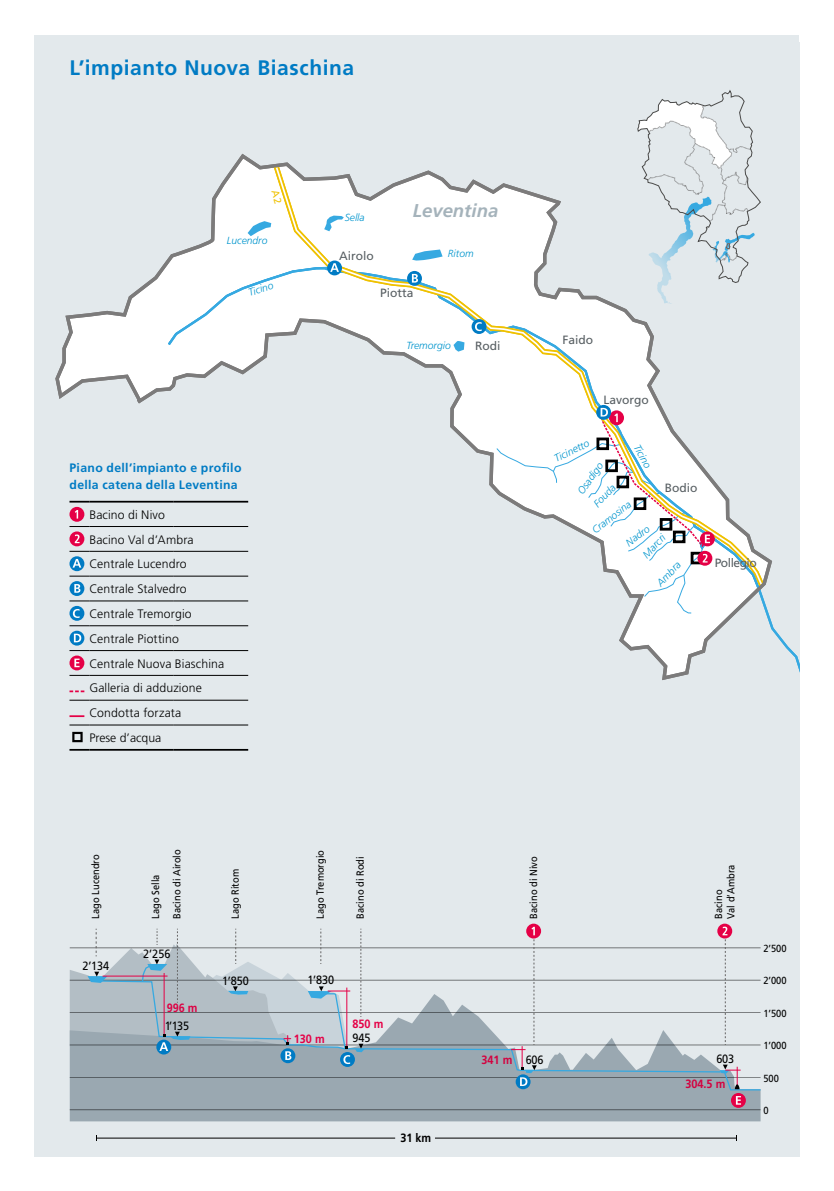
<style>
.page{position:relative;width:834px;height:1191px;background:#fff}
.page>*{position:absolute;margin:0;border:0;box-sizing:border-box;transform-origin:0 0}
.t1{font:700 21px "Frutiger";letter-spacing:.025em;color:#007bc4}
.t2{font:italic 700 18.55px "Frutiger";color:#a5b3bb}
.t3{font:300 12.25px/24.7px "Frutiger";letter-spacing:.01em;color:#000}
.t4{font:700 12.25px/17.5px "Frutiger";letter-spacing:.025em;color:#007bc4}
.t5{font:12.08px "Frutiger";color:#000;scale:.91 1}
.t6{font:12.08px "Frutiger";color:#575e62}
.t7{font:700 12.08px "Frutiger CE";color:#d30240;scale:.91 1}
.t8{font:700 12.08px "Frutiger CE";color:#e50046;scale:.91 1}
.t9{font:12.08px "Frutiger";letter-spacing:-.04em;color:#575e62}
.t10{font:700 12.08px "Frutiger CE";color:#dc0043;scale:.91 1}
.t11{font:700 12.08px "Frutiger CE";color:#000;scale:.91 1}
.t12{font:10.33px/21.5px "Frutiger";color:#000;scale:.91 1}
.t13{font:italic 300 10.33px "Frutiger";color:#0095cd}
.t14{font:italic 300 10.33px "Frutiger";color:#0095ce}
</style>
<div class="page">
<div style="left:35px;top:42px;width:764px;height:1114px;background:#e3e9ec"></div>
<div style="left:70px;top:1091px;width:690px;height:30px;background:#9aa8b1"></div>
<hr style="left:70px;top:947px;width:690px;height:1px;background:#000">
<hr style="left:70px;top:1109px;width:690px;height:1px;background:#000">
<svg style="left:365px;top:979px;width:396px;height:112px"></svg>
<svg style="left:719px;top:1064px;width:21px;height:25px"></svg>
<hr style="left:96px;top:1137px;width:299px;height:1px;background:#000">
<hr style="left:435px;top:1137px;width:301px;height:1px;background:#000">
<svg style="left:55px;top:153px;width:719px;height:527px"></svg>
<svg style="left:637px;top:90px;width:124px;height:214px"></svg>
<svg style="left:69px;top:526px;width:20px;height:1px"></svg>
<hr style="left:89px;top:526px;width:85px;height:1px;background:#000">
<hr style="left:174px;top:526px;width:74px;height:1px;background:#000">
<svg style="left:69px;top:551px;width:20px;height:1px"></svg>
<hr style="left:89px;top:551px;width:85px;height:1px;background:#000">
<hr style="left:174px;top:551px;width:74px;height:1px;background:#000">
<svg style="left:69px;top:575px;width:20px;height:1px"></svg>
<hr style="left:89px;top:575px;width:85px;height:1px;background:#000">
<hr style="left:174px;top:575px;width:74px;height:1px;background:#000">
<svg style="left:69px;top:600px;width:20px;height:1px"></svg>
<hr style="left:89px;top:600px;width:85px;height:1px;background:#000">
<hr style="left:174px;top:600px;width:74px;height:1px;background:#000">
<svg style="left:69px;top:625px;width:20px;height:1px"></svg>
<hr style="left:89px;top:625px;width:85px;height:1px;background:#000">
<hr style="left:174px;top:625px;width:74px;height:1px;background:#000">
<svg style="left:69px;top:650px;width:20px;height:1px"></svg>
<hr style="left:89px;top:650px;width:85px;height:1px;background:#000">
<hr style="left:174px;top:650px;width:74px;height:1px;background:#000">
<svg style="left:69px;top:675px;width:20px;height:1px"></svg>
<hr style="left:89px;top:675px;width:85px;height:1px;background:#000">
<hr style="left:174px;top:675px;width:74px;height:1px;background:#000">
<svg style="left:69px;top:700px;width:20px;height:1px"></svg>
<hr style="left:89px;top:700px;width:85px;height:1px;background:#000">
<hr style="left:174px;top:700px;width:74px;height:1px;background:#000">
<svg style="left:69px;top:724px;width:20px;height:1px"></svg>
<hr style="left:89px;top:724px;width:85px;height:1px;background:#000">
<hr style="left:174px;top:724px;width:74px;height:1px;background:#000">
<svg style="left:69px;top:749px;width:20px;height:1px"></svg>
<hr style="left:89px;top:749px;width:85px;height:1px;background:#000">
<hr style="left:174px;top:749px;width:74px;height:1px;background:#000">
<svg style="left:69px;top:501px;width:20px;height:1px"></svg>
<hr style="left:89px;top:501px;width:85px;height:1px;background:#000">
<hr style="left:174px;top:501px;width:74px;height:1px;background:#000">
<svg style="left:69px;top:507px;width:15px;height:15px"></svg>
<svg style="left:75px;top:510px;width:3px;height:8px"></svg>
<svg style="left:69px;top:531px;width:15px;height:15px"></svg>
<svg style="left:75px;top:534px;width:5px;height:9px"></svg>
<svg style="left:69px;top:556px;width:15px;height:15px"></svg>
<svg style="left:73px;top:559px;width:8px;height:8px"></svg>
<div style="left:69px;top:581px;width:15px;height:15px;background:#007bc4;border-radius:50%"></div>
<svg style="left:74px;top:584px;width:6px;height:9px"></svg>
<div style="left:69px;top:606px;width:15px;height:15px;background:#007bc4;border-radius:50%"></div>
<svg style="left:73px;top:609px;width:7px;height:9px"></svg>
<svg style="left:69px;top:630px;width:15px;height:15px"></svg>
<svg style="left:74px;top:633px;width:7px;height:9px"></svg>
<svg style="left:69px;top:655px;width:15px;height:15px"></svg>
<svg style="left:74px;top:658px;width:6px;height:9px"></svg>
<svg style="left:69px;top:690px;width:15px;height:2px"></svg>
<svg style="left:69px;top:715px;width:15px;height:2px"></svg>
<div style="left:72px;top:732px;width:11px;height:10px;border:2px solid #000"></div>
<div style="left:697px;top:551px;width:15px;height:15px;background:#e50046;border-radius:50%"></div>
<div style="left:526px;top:923px;width:15px;height:15px;background:#e50046;border-radius:50%"></div>
<svg style="left:717px;top:923px;width:15px;height:15px"></svg>
<svg style="left:722px;top:926px;width:5px;height:119px"></svg>
<div style="left:327px;top:260px;width:15px;height:15px;background:#007bc4;border-radius:50%"></div>
<svg style="left:330px;top:263px;width:9px;height:9px"></svg>
<div style="left:515px;top:1074px;width:15px;height:15px;background:#007bc4;border-radius:50%"></div>
<svg style="left:511px;top:926px;width:25px;height:160px"></svg>
<svg style="left:730px;top:1093px;width:15px;height:14px"></svg>
<svg style="left:735px;top:1096px;width:6px;height:8px"></svg>
<svg style="left:407px;top:271px;width:15px;height:15px"></svg>
<svg style="left:412px;top:274px;width:6px;height:8px"></svg>
<div style="left:471px;top:319px;width:15px;height:15px;background:#007bc4;border-radius:50%"></div>
<svg style="left:475px;top:322px;width:6px;height:9px"></svg>
<svg style="left:596px;top:405px;width:15px;height:15px"></svg>
<div style="left:699px;top:531px;width:15px;height:15px;background:#e50046;border-radius:50%"></div>
<svg style="left:495px;top:408px;width:215px;height:206px"></svg>
<svg style="left:70px;top:928px;width:295px;height:167px"></svg>
<svg style="left:271px;top:189px;width:11px;height:14px"></svg>
<h1 class="t1" style="left:69px;top:55px;width:286px">L’impianto Nuova Biaschina</h1>
<p class="t13" style="left:227px;top:235px;width:42px">Lucendro</p>
<p class="t14" style="left:344px;top:212px;width:22px">Sella</p>
<p class="t6" style="left:339px;top:249px;width:36px">Airolo</p>
<h2 class="t2" style="left:413px;top:200px;width:87px">Leventina</h2>
<p class="t13" style="left:448px;top:247px;width:27px">Ritom</p>
<p class="t13" style="left:247px;top:287px;width:27px;rotate:-19deg">Ticino</p>
<p class="t4" style="left:69px;top:459px;width:173px">Piano dell’impianto e profilo della catena della Leventina</p>
<p class="t3" style="left:89px;top:502px;width:136px">Bacino di Nivo<br>Bacino Val d’Ambra<br>Centrale Lucendro<br>Centrale Stalvedro<br>Centrale Tremorgio<br>Centrale Piottino<br>Centrale Nuova Biaschina<br>Galleria di adduzione<br>Condotta forzata<br>Prese d’acqua</p>
<p class="t12" style="left:85px;top:918px;width:72px;rotate:-90deg">Lago Lucendro</p>
<p class="t12" style="left:145px;top:918px;width:78px;rotate:-90deg">Lago Sella<br>Bacino di Airolo</p>
<p class="t5" style="left:83px;top:958px;width:31px">2’134</p>
<p class="t5" style="left:143px;top:947px;width:31px">2’256</p>
<p class="t12" style="left:224px;top:918px;width:56px;rotate:-90deg">Lago Ritom</p>
<p class="t6" style="left:380px;top:285px;width:35px">Piotta</p>
<p class="t13" style="left:406px;top:339px;width:46px">Tremorgio</p>
<p class="t6" style="left:475px;top:339px;width:27px">Rodi</p>
<p class="t6" style="left:562px;top:332px;width:32px">Faido</p>
<p class="t6" style="left:603px;top:393px;width:47px">Lavorgo</p>
<p class="t13" style="left:552px;top:454px;width:39px;rotate:-27deg">Ticinetto</p>
<p class="t13" style="left:575px;top:489px;width:38px;rotate:-54deg">Osadigo</p>
<p class="t13" style="left:589px;top:526px;width:48px;rotate:-37deg">Cramosina</p>
<p class="t13" style="left:641px;top:442px;width:27px;rotate:62deg">Ticino</p>
<p class="t6" style="left:664px;top:480px;width:34px">Bodio</p>
<p class="t13" style="left:591px;top:501px;width:28px;rotate:-46deg">Fouda</p>
<p class="t13" style="left:623px;top:539px;width:28px;rotate:-37deg">Nadro</p>
<p class="t13" style="left:640px;top:552px;width:29px;rotate:-46deg">Marcri</p>
<p class="t13" style="left:654px;top:580px;width:31px;rotate:-46deg">Ambra</p>
<p class="t9" style="left:714px;top:555px;width:44px">Pollegio</p>
<p class="t12" style="left:309px;top:918px;width:77px;rotate:-90deg">Lago Tremorgio</p>
<p class="t12" style="left:349px;top:918px;width:70px;rotate:-90deg">Bacino di Rodi</p>
<p class="t12" style="left:522px;top:918px;width:70px;rotate:-90deg">Bacino di Nivo</p>
<p class="t12" style="left:712px;top:918px;width:61px;line-height:12.4px;rotate:-90deg">Bacino<br>Val d’Ambra</p>
<p class="t12" style="left:763px;top:937px;width:27px">2’500</p>
<p class="t10" style="left:167px;top:1000px;width:35px">996 m</p>
<p class="t5" style="left:165px;top:1019px;width:29px">1’135</p>
<p class="t5" style="left:222px;top:973px;width:31px">1’850</p>
<p class="t5" style="left:307px;top:973px;width:31px">1’830</p>
<p class="t8" style="left:294px;top:1032px;width:35px">130 m</p>
<p class="t8" style="left:352px;top:1016px;width:35px">850 m</p>
<p class="t5" style="left:352px;top:1030px;width:21px">945</p>
<p class="t11" style="left:400px;top:1130px;width:35px">31 km</p>
<p class="t7" style="left:481px;top:1052px;width:35px">341 m</p>
<p class="t5" style="left:525px;top:1052px;width:21px">606</p>
<p class="t5" style="left:716px;top:1051px;width:21px">603</p>
<p class="t7" style="left:685px;top:1076px;width:45px">304.5 m</p>
<p class="t12" style="left:763px;top:970px;width:27px">2’000</p>
<p class="t12" style="left:763px;top:1002px;width:27px">1’500</p>
<p class="t12" style="left:763px;top:1035px;width:27px">1’000</p>
<p class="t12" style="left:763px;top:1067px;width:19px">500</p>
<p class="t12" style="left:763px;top:1099px;width:7px">0</p>
</div>
